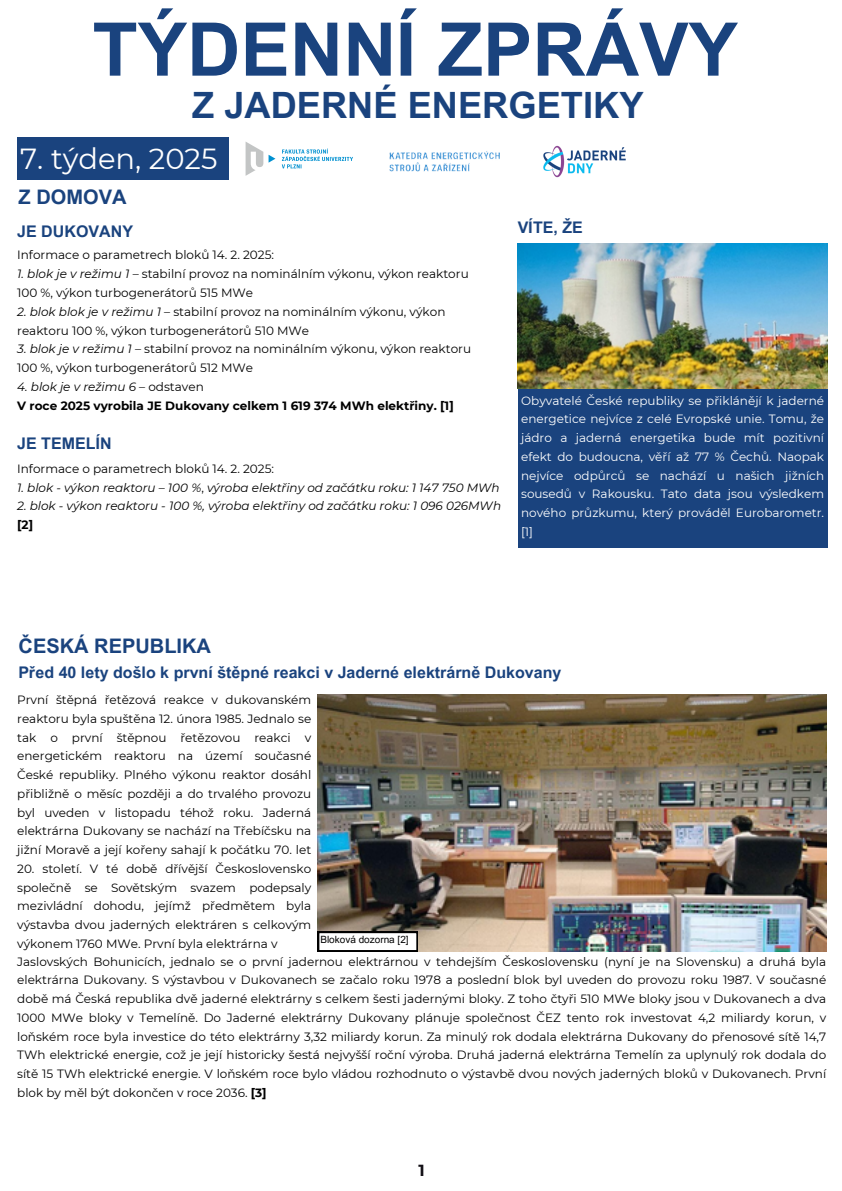
<style>
.page{position:relative;width:842px;height:1191px;background:#fff}
.page>*{position:absolute;margin:0;border:0;box-sizing:border-box;transform-origin:0 0}
.t1{font:700 74px "Arial MT Pro";color:#1a437e}
.t2{font:700 36.3px "Arial MT Pro";color:#1a437e}
.t3{font:29px "Montserrat";color:#fff}
.t4{font:700 20px "Arial MT Pro";color:#1a437e}
.t5{font:700 16px "Arial MT Pro";color:#1a437e}
.t6{font:700 16px "Montserrat";color:#121016}
.t7{font:12px/18.8px "Montserrat";color:#000;text-align:justify}
.t8{font:12px/18.8px "Montserrat";color:#fff;text-align:justify}
.t9{font:italic 12px "Montserrat";color:#000}
.t10{font:700 12px "Montserrat";color:#000}
.t11{font:10px "Arial MT Pro";color:#000}
.s1{font-style:italic}
.s2{font-style:normal}
.s3{font-weight:700}
</style>
<div class="page">
<div style="left:518px;top:244px;width:309px;height:303px;background:#1a437e"></div>
<img style="left:518px;top:244px;width:309px;height:145px">
<img style="left:318px;top:694px;width:508px;height:257px">
<div style="left:17px;top:137px;width:211px;height:43px;background:#1a437e"></div>
<img style="left:543px;top:145px;width:83px;height:33px">
<svg style="left:269px;top:155px;width:6px;height:8px"></svg>
<svg style="left:246px;top:142px;width:17px;height:34px"></svg>
<svg style="left:282px;top:149px;width:71px;height:19px"></svg>
<img style="left:389px;top:151px;width:111px;height:21px">
<svg style="left:318px;top:931px;width:100px;height:20px"></svg>
<h3 class="t1" style="left:93px;top:22px;width:647px">TÝDENNÍ ZPRÁVY</h3>
<p class="t2" style="left:192px;top:91px;width:453px">Z JADERNÉ ENERGETIKY</p>
<p class="t3" style="left:20px;top:141px;width:199px">7. týden, 2025</p>
<p class="t4" style="left:19px;top:189px;width:109px">Z DOMOVA</p>
<p class="t5" style="left:17px;top:225px;width:117px">JE DUKOVANY</p>
<h5 class="t7" style="left:17px;top:246px;width:258px">Informace o parametrech bloků 14. 2. 2025:</h5>
<h5 class="t7" style="left:17px;top:264px;width:453px"><span class="s1">1. blok je v režimu 1</span> – stabilní provoz na nominálním výkonu, výkon reaktoru<br>100 %, výkon turbogenerátorů 515 MWe</h5>
<p class="t7" style="left:17px;top:302px;width:430px"><span class="s1">2. blok blok je v režimu 1</span> – stabilní provoz na nominálním výkonu, výkon reaktoru 100 %, výkon turbogenerátorů 510 MWe</p>
<p class="t7" style="left:17px;top:339px;width:455px"><span class="s1">3. blok je v režimu 1</span> – stabilní provoz na nominálním výkonu, výkon reaktoru<br>100 %, výkon turbogenerátorů 512 MWe</p>
<p class="t9" style="left:17px;top:379px;width:188px">4. blok je v režimu 6 <span class="s2">– odstaven</span></p>
<p class="t10" style="left:17px;top:398px;width:438px">V roce 2025 vyrobila JE Dukovany celkem 1 619 374 MWh elektřiny. [1]</p>
<p class="t5" style="left:17px;top:437px;width:96px">JE TEMELÍN</p>
<p class="t7" style="left:17px;top:459px;width:258px">Informace o parametrech bloků 14. 2. 2025:</p>
<h5 class="t9" style="left:17px;top:480px;width:484px">1. blok - výkon reaktoru – 100 %<span class="s2">,</span> výroba elektřiny od začátku roku: 1 147 750 MWh</h5>
<p class="t9" style="left:17px;top:498px;width:485px">2. blok - výkon reaktoru - 100 %, výroba elektřiny od začátku roku: 1 096 026MWh</p>
<p class="t10" style="left:17px;top:517px;width:17px">[2]</p>
<p class="t5" style="left:518px;top:222px;width:66px">VÍTE, ŽE</p>
<p class="t8" style="left:521px;top:391px;width:304px">Obyvatelé České republiky se přiklánějí k jaderné energetice nejvíce z celé Evropské unie. Tomu, že jádro a jaderná energetika bude mít pozitivní efekt do budoucna, věří až 77 % Čechů. Naopak nejvíce odpůrců se nachází u našich jižních sousedů v Rakousku. Tato data jsou výsledkem nového průzkumu, který prováděl Eurobarometr. [1]</p>
<p class="t4" style="left:19px;top:638px;width:194px">ČESKÁ REPUBLIKA</p>
<h6 class="t5" style="left:19px;top:666px;width:544px">Před 40 lety došlo k první štěpné reakci v Jaderné elektrárně Dukovany</h6>
<p class="t7" style="left:17px;top:690px;width:296px">První štěpná řetězová reakce v dukovanském reaktoru byla spuštěna 12. února 1985. Jednalo se tak o první štěpnou řetězovou reakci v energetickém reaktoru na území současné České republiky. Plného výkonu reaktor dosáhl přibližně o měsíc později a do trvalého provozu byl uveden v listopadu téhož roku. Jaderná elektrárna Dukovany se nachází na Třebíčsku na jižní Moravě a její kořeny sahají k počátku 70. let</p>
<p class="t7" style="left:17px;top:859px;width:295px">20. století. V té době dřívější Československo společně se Sovětským svazem podepsaly mezivládní dohodu, jejímž předmětem byla výstavba dvou jaderných elektráren s celkovým výkonem 1760 MWe. První byla elektrárna v</p>
<p class="t11" style="left:320px;top:936px;width:90px">Bloková dozorna [2]</p>
<h4 class="t7" style="left:17px;top:951px;width:810px">Jaslovských Bohunicích, jednalo se o první jadernou elektrárnou v tehdejším Československu (nyní je na Slovensku) a druhá byla elektrárna Dukovany. S výstavbou v Dukovanech se začalo roku 1978 a poslední blok byl uveden do provozu roku 1987. V současné době má Česká republika dvě jaderné elektrárny s celkem šesti jadernými bloky. Z toho čtyři 510 MWe bloky jsou v Dukovanech a dva 1000 MWe bloky v Temelíně. Do Jaderné elektrárny Dukovany plánuje společnost ČEZ tento rok investovat 4,2 miliardy korun, v loňském roce byla investice do této elektrárny 3,32 miliardy korun. Za minulý rok dodala elektrárna Dukovany do přenosové sítě 14,7<br>TWh elektrické energie, což je její historicky šestá nejvyšší roční výroba. Druhá jaderná elektrárna Temelín za uplynulý rok dodala do sítě 15 TWh elektrické energie. V loňském roce bylo vládou rozhodnuto o výstavbě dvou nových jaderných bloků v Dukovanech. První blok by měl být dokončen v roce 2036. <span class="s3">[3]</span></h4>
<h4 class="t6" style="left:418px;top:1160px;width:8px">1</h4>
</div>
